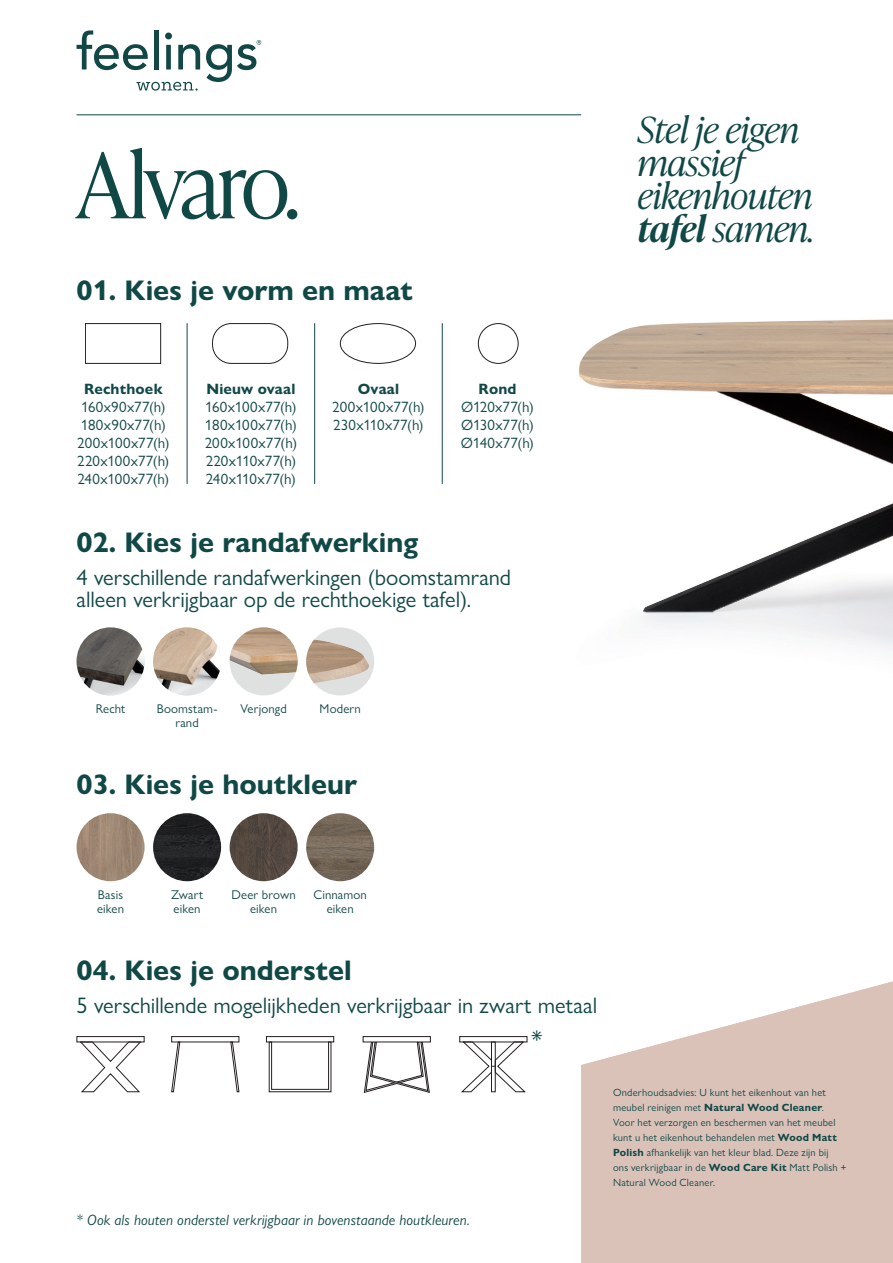
<style>
.page{position:relative;width:893px;height:1263px;background:#fff}
.page>*{position:absolute;margin:0;border:0;box-sizing:border-box;transform-origin:0 0}
.t1{font:300 90px "Ivy Presto Headline";letter-spacing:-.04em;color:#104846}
.t2{font:italic 300 36px/33px "Ivy Presto Headline";color:#104846}
.t3{font:700 28.5px "Gill Sans Nova";color:#104846}
.t4{font:22.5px/33.2px "Gill Sans Nova";color:#104846}
.t5{font:15px/18px "Gill Sans Nova";letter-spacing:.02em;color:#104846}
.t6{font:italic 15px "Gill Sans Nova";letter-spacing:.005em;color:#104846}
.t7{font:700 15px "Gill Sans Nova";letter-spacing:.015em;color:#104846}
.t8{font:12.75px/13.5px "Gill Sans Nova";letter-spacing:.015em;color:#104846;text-align:center}
.t9{font:10.5px/15px "Gill Sans Nova";letter-spacing:.02em;color:#104846}
.s1{font-weight:600}
.s2{font-weight:700}
</style>
<div class="page">
<svg style="left:77px;top:30px;width:71px;height:40px"></svg>
<hr style="left:154px;top:30px;width:4px;height:39px;background:#114846">
<svg style="left:165px;top:33px;width:7px;height:36px"></svg>
<svg style="left:178px;top:44px;width:22px;height:25px"></svg>
<svg style="left:206px;top:40px;width:55px;height:42px"></svg>
<svg style="left:136px;top:82px;width:62px;height:8px"></svg>
<hr style="left:77px;top:114px;width:504px;height:1px;background:#104846">
<svg style="left:581px;top:981px;width:312px;height:282px;background:#e0cbc3"></svg>
<img style="left:643px;top:319px;width:250px;height:331px">
<img style="left:579px;top:320px;width:314px;height:291px">
<img style="left:77px;top:813px;width:68px;height:68px;border-radius:34px">
<img style="left:306px;top:813px;width:68px;height:68px;border-radius:34px">
<img style="left:153px;top:813px;width:68px;height:68px;border-radius:34px">
<img style="left:230px;top:813px;width:68px;height:68px;border-radius:34px">
<div style="left:77px;top:1036px;width:67px;height:6px;border:1px solid #231f20"></div>
<svg style="left:79px;top:1041px;width:62px;height:51px"></svg>
<div style="left:171px;top:1036px;width:68px;height:6px;border:1px solid #231f20"></div>
<div style="left:459px;top:1036px;width:68px;height:6px;border:1px solid #231f20"></div>
<svg style="left:460px;top:1041px;width:66px;height:51px"></svg>
<div style="left:266px;top:1036px;width:68px;height:6px;border:1px solid #231f20"></div>
<svg style="left:268px;top:1041px;width:64px;height:51px"></svg>
<svg style="left:171px;top:1041px;width:10px;height:51px"></svg>
<svg style="left:230px;top:1041px;width:10px;height:51px"></svg>
<svg style="left:364px;top:1042px;width:66px;height:51px"></svg>
<div style="left:363px;top:1036px;width:68px;height:6px;border:1px solid #231f20"></div>
<div style="left:230px;top:627px;width:68px;height:68px;background:#dfe1e1;border-radius:50%"></div>
<img style="left:230px;top:627px;width:68px;height:48px">
<img style="left:77px;top:627px;width:68px;height:68px;border-radius:34px">
<img style="left:153px;top:627px;width:68px;height:68px;border-radius:34px">
<div style="left:306px;top:627px;width:68px;height:68px;background:#dfe1e1;border-radius:50%"></div>
<img style="left:306px;top:639px;width:63px;height:44px">
<div style="left:85px;top:323px;width:76px;height:41px;border:1px solid #231f20"></div>
<hr style="left:187px;top:323px;width:1px;height:161px;background:#104846">
<div style="left:212px;top:323px;width:76px;height:41px;border:1px solid #231f20;border-radius:19px"></div>
<div style="left:340px;top:323px;width:76px;height:41px;border:1px solid #231f20;border-radius:50%"></div>
<div style="left:478px;top:323px;width:41px;height:41px;border:1px solid #231f20;border-radius:50%"></div>
<hr style="left:314px;top:323px;width:1px;height:161px;background:#104846">
<hr style="left:442px;top:323px;width:1px;height:161px;background:#104846">
<h1 class="t1" style="left:77px;top:121px;width:225px">Alvaro.</h1>
<h3 class="t3" style="left:77px;top:272px;width:338px">01. Kies je vorm en maat</h3>
<h3 class="t7" style="left:84px;top:379px;width:80px">Rechthoek</h3>
<h3 class="t5" style="left:77px;top:397px;width:94px">160x90x77(h)<br>180x90x77(h)<br>200x100x77(h)<br>220x100x77(h)<br>240x100x77(h)</h3>
<h3 class="t7" style="left:206px;top:379px;width:90px">Nieuw ovaal</h3>
<h3 class="t5" style="left:205px;top:397px;width:94px;text-align:justify">160x100x77(h)<br>180x100x77(h)<br>200x100x77(h)<br>220x110x77(h)<br>240x110x77(h)</h3>
<h3 class="t7" style="left:358px;top:379px;width:43px">Ovaal</h3>
<h3 class="t5" style="left:332px;top:397px;width:94px">200x100x77(h)<br>230x110x77(h)</h3>
<h3 class="t7" style="left:479px;top:379px;width:39px">Rond</h3>
<h3 class="t5" style="left:461px;top:398px;width:75px;text-align:justify">Ø120x77(h)<br>Ø130x77(h)<br>Ø140x77(h)</h3>
<h3 class="t3" style="left:77px;top:524px;width:343px">02. Kies je randafwerking</h3>
<h3 class="t4" style="left:77px;top:565px;width:436px;line-height:22.5px">4 verschillende randafwerkingen (boomstamrand alleen verkrijgbaar op de rechthoekige tafel).</h3>
<h2 class="t2" style="left:638px;top:111px;width:176px">Stel je eigen massief eikenhouten</h2>
<h2 class="t2" style="left:638px;top:210px;width:178px"><span class="s1">tafel</span> samen.</h2>
<p class="t8" style="left:96px;top:702px;width:31px">Recht</p>
<p class="t8" style="left:157px;top:702px;width:62px">Boomstam&shy;rand</p>
<p class="t8" style="left:240px;top:702px;width:48px">Verjongd</p>
<p class="t8" style="left:320px;top:702px;width:43px">Modern</p>
<h3 class="t3" style="left:77px;top:767px;width:282px">03. Kies je houtkleur</h3>
<p class="t8" style="left:97px;top:888px;width:28px;text-align:left">Basis eiken</p>
<p class="t8" style="left:171px;top:888px;width:34px;text-align:left">Zwart eiken</p>
<p class="t8" style="left:231px;top:888px;width:66px">Deer brown eiken</p>
<p class="t8" style="left:313px;top:888px;width:55px">Cinnamon eiken</p>
<h3 class="t3" style="left:77px;top:953px;width:277px">04. Kies je onderstel</h3>
<h3 class="t4" style="left:531px;top:989px;width:67px;text-indent:-455px">5 verschillende mogelijkheden verkrijgbaar in zwart metaal *</h3>
<h3 class="t6" style="left:77px;top:1210px;width:395px">* Ook als houten onderstel verkrijgbaar in bovenstaande houtkleuren.</h3>
<p class="t9" style="left:613px;top:1085px;width:235px">Onderhoudsadvies: U kunt het eikenhout van het meubel reinigen met <span class="s2">Natural Wood Cleaner</span>.<br>Voor het verzorgen en beschermen van het meubel kunt u het eikenhout behandelen met <span class="s2">Wood Matt Polish</span> afhankelijk van het kleur blad. Deze zijn bij<br>ons verkrijgbaar in de <span class="s2">Wood Care Kit</span> Matt Polish + Natural Wood Cleaner.</p>
</div>
